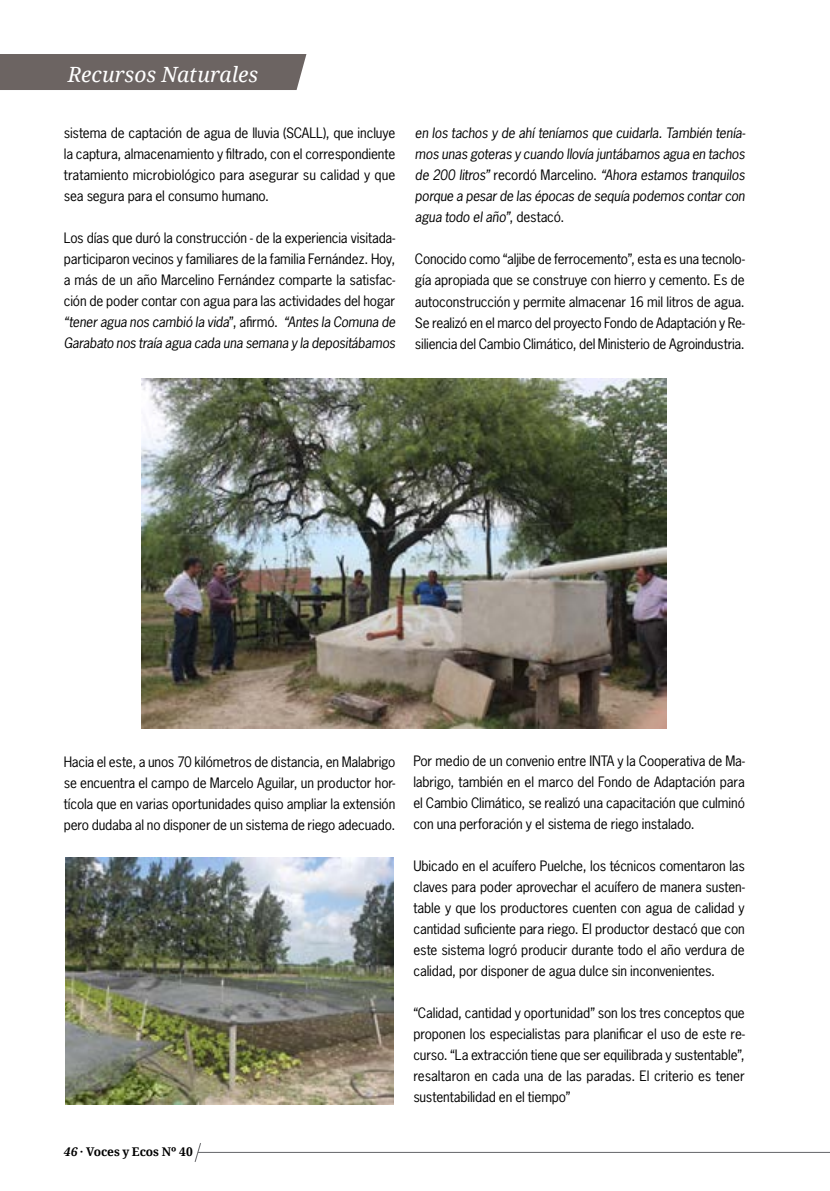
<style>
.page{position:relative;width:830px;height:1191px;background:#fff}
.page>*{position:absolute;margin:0;border:0;box-sizing:border-box;transform-origin:0 0}
.t1{font:italic 21px "Droid Serif";color:#fff}
.t2{font:13.5px/21px "News Gothic Std";letter-spacing:-.01em;color:#000;text-align:justify}
.t3{font:italic 13.5px/21px "News Gothic Std";letter-spacing:-.015em;color:#000;text-align:justify}
.t4{font:700 12px "Droid Serif";letter-spacing:-.005em;color:#000}
.s1{font-style:italic}
.s2{font-style:normal}
</style>
<div class="page">
<hr style="left:198px;top:1151px;width:631px;height:2px;background:#6d6e71">
<svg style="left:194px;top:1143px;width:8px;height:19px"></svg>
<img style="left:142px;top:378px;width:524px;height:350px">
<img style="left:66px;top:857px;width:327px;height:247px">
<div style="left:0;top:54px;width:306px;height:36px;background:#6c6462"></div>
<h1 class="t1" style="left:68px;top:62px;width:191px">Recursos Naturales</h1>
<p class="t2" style="left:64px;top:122px;width:333px">sistema de captación de agua de lluvia (SCALL), que incluye la captura, almacenamiento y filtrado, con el correspondiente tratamiento microbiológico para asegurar su calidad y que sea segura para el consumo humano.</p>
<p class="t2" style="left:64px;top:228px;width:333px">Los días que duró la construcción - de la experiencia visitada&shy;participaron vecinos y familiares de la familia Fernández. Hoy, a más de un año Marcelino Fernández comparte la satisfac&shy;ción de poder contar con agua para las actividades del hogar <span class="s1">“tener agua nos cambió la vida</span>”, afirmó. <span class="s1">“Antes la Comuna de Garabato nos traía agua cada una semana y la depositábamos</span></p>
<p class="t3" style="left:415px;top:123px;width:332px">en los tachos y de ahí teníamos que cuidarla. También tenía&shy;mos unas goteras y cuando llovía juntábamos agua en tachos de 200 litros” <span class="s2">recordó Marcelino.</span> “Ahora estamos tranquilos porque a pesar de las épocas de sequía podemos contar con agua todo el año”<span class="s2">, destacó.</span></p>
<p class="t2" style="left:415px;top:249px;width:331px">Conocido como “aljibe de ferrocemento”, esta es una tecnolo&shy;gía apropiada que se construye con hierro y cemento. Es de autoconstrucción y permite almacenar 16 mil litros de agua.<br>Se realizó en el marco del proyecto Fondo de Adaptación y Re&shy;siliencia del Cambio Climático, del Ministerio de Agroindustria.</p>
<p class="t2" style="left:64px;top:751px;width:333px">Hacia el este, a unos 70 kilómetros de distancia, en Malabrigo se encuentra el campo de Marcelo Aguilar, un productor hor&shy;tícola que en varias oportunidades quiso ampliar la extensión pero dudaba al no disponer de un sistema de riego adecuado.</p>
<p class="t2" style="left:413px;top:750px;width:333px">Por medio de un convenio entre INTA y la Cooperativa de Ma&shy;labrigo, también en el marco del Fondo de Adaptación para el Cambio Climático, se realizó una capacitación que culminó con una perforación y el sistema de riego instalado.</p>
<p class="t2" style="left:413px;top:855px;width:333px">Ubicado en el acuífero Puelche, los técnicos comentaron las claves para poder aprovechar el acuífero de manera susten&shy;table y que los productores cuenten con agua de calidad y cantidad suficiente para riego. El productor destacó que con este sistema logró producir durante todo el año verdura de calidad, por disponer de agua dulce sin inconvenientes.</p>
<p class="t2" style="left:413px;top:1002px;width:333px">“Calidad, cantidad y oportunidad” son los tres conceptos que proponen los especialistas para planificar el uso de este re&shy;curso. “La extracción tiene que ser equilibrada y sustentable”, resaltaron en cada una de las paradas. El criterio es tener sustentabilidad en el tiempo”</p>
<p class="t4" style="left:64px;top:1145px;width:130px"><span class="s1">46</span> · Voces y Ecos Nº 40</p>
</div>
